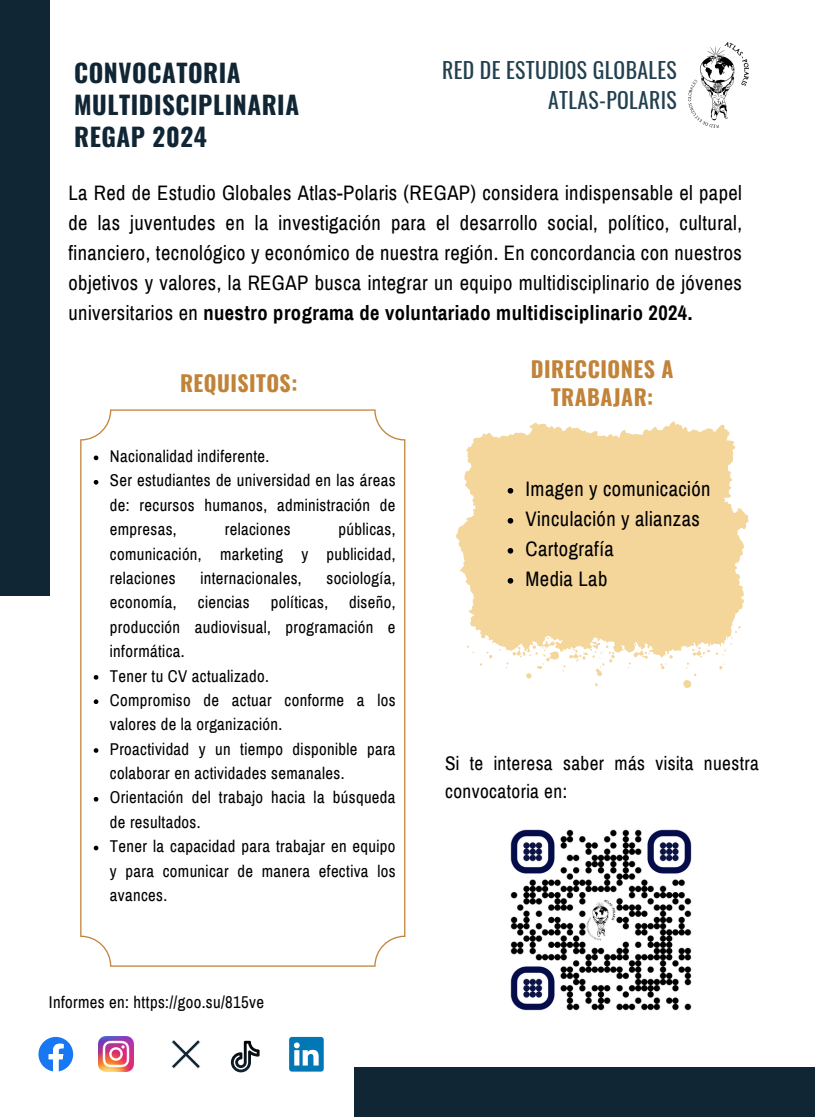
<style>
.page{position:relative;width:815px;height:1117px;background:#fff}
.page>*{position:absolute;margin:0;border:0;box-sizing:border-box;transform-origin:0 0}
.t1{font:700 25px/31.9px "Oswald";letter-spacing:.02em;color:#112634}
.t2{font:700 21.88px/27.9px "Oswald";letter-spacing:.02em;color:#c18339;text-align:center}
.t3{font:21.75px/30px "Oswald";letter-spacing:.015em;color:#224050;text-align:right}
.t4{font:20.5px/30px "Archivo Narrow";letter-spacing:.02em;color:#000;text-align:justify}
.t5{font:19.25px/28.1px "Archivo Narrow";letter-spacing:.02em;color:#000}
.t6{font:16.75px/24.4px "Archivo Narrow";letter-spacing:.02em;color:#000;text-align:justify}
.s1{font-weight:700}
</style>
<div class="page">
<div style="left:0;top:0;width:50px;height:595px;background:#112634"></div>
<div style="left:354px;top:1067px;width:461px;height:50px;background:#112634"></div>
<img style="left:688px;top:43px;width:60px;height:85px">
<svg style="left:80px;top:409px;width:325px;height:557px"></svg>
<svg style="left:456px;top:421px;width:292px;height:267px;fill:#f4d59a"></svg>
<svg style="left:38px;top:1037px;width:35px;height:34px"></svg>
<img style="left:99px;top:1037px;width:34px;height:34px">
<svg style="left:231px;top:1040px;width:29px;height:32px"></svg>
<svg style="left:289px;top:1037px;width:35px;height:34px"></svg>
<svg style="left:171px;top:1039px;width:30px;height:30px"></svg>
<img style="left:510px;top:829px;width:182px;height:182px">
<svg style="left:94px;top:455px;width:4px;height:5px"></svg>
<svg style="left:94px;top:480px;width:4px;height:4px"></svg>
<svg style="left:94px;top:675px;width:4px;height:4px"></svg>
<svg style="left:94px;top:699px;width:4px;height:5px"></svg>
<svg style="left:94px;top:748px;width:4px;height:5px"></svg>
<svg style="left:94px;top:797px;width:4px;height:4px"></svg>
<svg style="left:94px;top:845px;width:4px;height:5px"></svg>
<svg style="left:507px;top:488px;width:6px;height:5px"></svg>
<svg style="left:507px;top:518px;width:6px;height:5px"></svg>
<svg style="left:507px;top:548px;width:6px;height:5px"></svg>
<svg style="left:507px;top:578px;width:6px;height:5px"></svg>
<p class="t1" style="left:74px;top:56px;width:226px">CONVOCATORIA<br>MULTIDISCIPLINARIA<br>REGAP 2024</p>
<p class="t3" style="left:442px;top:55px;width:236px">RED DE ESTUDIOS GLOBALES<br>ATLAS-POLARIS</p>
<h4 class="t4" style="left:68px;top:178px;width:675px">La Red de Estudio Globales Atlas-Polaris (REGAP) considera indispensable el papel de las juventudes en la investigación para el desarrollo social, político, cultural, financiero, tecnológico y económico de nuestra región. En concordancia con nuestros objetivos y valores, la REGAP busca integrar un equipo multidisciplinario de jóvenes universitarios en <span class="s1">nuestro programa de voluntariado multidisciplinario 2024.</span></h4>
<h2 class="t2" style="left:180px;top:368px;width:119px">REQUISITOS:</h2>
<h2 class="t6" style="left:110px;top:444px;width:161px">Nacionalidad indiferente.</h2>
<p class="t6" style="left:110px;top:469px;width:287px">Ser estudiantes de universidad en las áreas de: recursos humanos, administración de empresas,</p>
<p class="t6" style="left:110px;top:517px;width:287px;text-indent:229px">públicas, comunicación, marketing y publicidad, relaciones</p>
<p class="t6" style="left:225px;top:517px;width:67px">relaciones</p>
<p class="t6" style="left:200px;top:566px;width:103px">internacionales,</p>
<p class="t6" style="left:326px;top:566px;width:71px">sociología,</p>
<p class="t6" style="left:110px;top:590px;width:287px;text-indent:239px">diseño, producción audiovisual, programación e informática.</p>
<p class="t6" style="left:110px;top:664px;width:161px">Tener tu CV actualizado.</p>
<p class="t6" style="left:110px;top:688px;width:287px">Compromiso de actuar conforme a los valores de la organización.</p>
<p class="t6" style="left:110px;top:737px;width:287px">Proactividad y un tiempo disponible para colaborar en actividades semanales.</p>
<p class="t6" style="left:110px;top:785px;width:287px">Orientación del trabajo hacia la búsqueda de resultados.</p>
<p class="t6" style="left:110px;top:834px;width:287px">Tener la capacidad para trabajar en equipo y para comunicar de manera efectiva los avances.</p>
<p class="t6" style="left:110px;top:590px;width:68px">economía,</p>
<p class="t6" style="left:198px;top:590px;width:53px">ciencias</p>
<p class="t6" style="left:271px;top:590px;width:59px">políticas,</p>
<p class="t6" style="left:49px;top:989px;width:217px">Informes en: https://goo.su/815ve</p>
<p class="t2" style="left:531px;top:354px;width:144px">DIRECCIONES A<br>TRABAJAR:</p>
<p class="t4" style="left:525px;top:474px;width:187px">Imagen y comunicación</p>
<p class="t4" style="left:525px;top:504px;width:176px">Vinculación y alianzas</p>
<p class="t4" style="left:525px;top:534px;width:90px">Cartografía</p>
<p class="t4" style="left:525px;top:564px;width:83px">Media Lab</p>
<h5 class="t5" style="left:445px;top:749px;width:315px">Si te interesa saber más visita nuestra convocatoria en:</h5>
</div>
